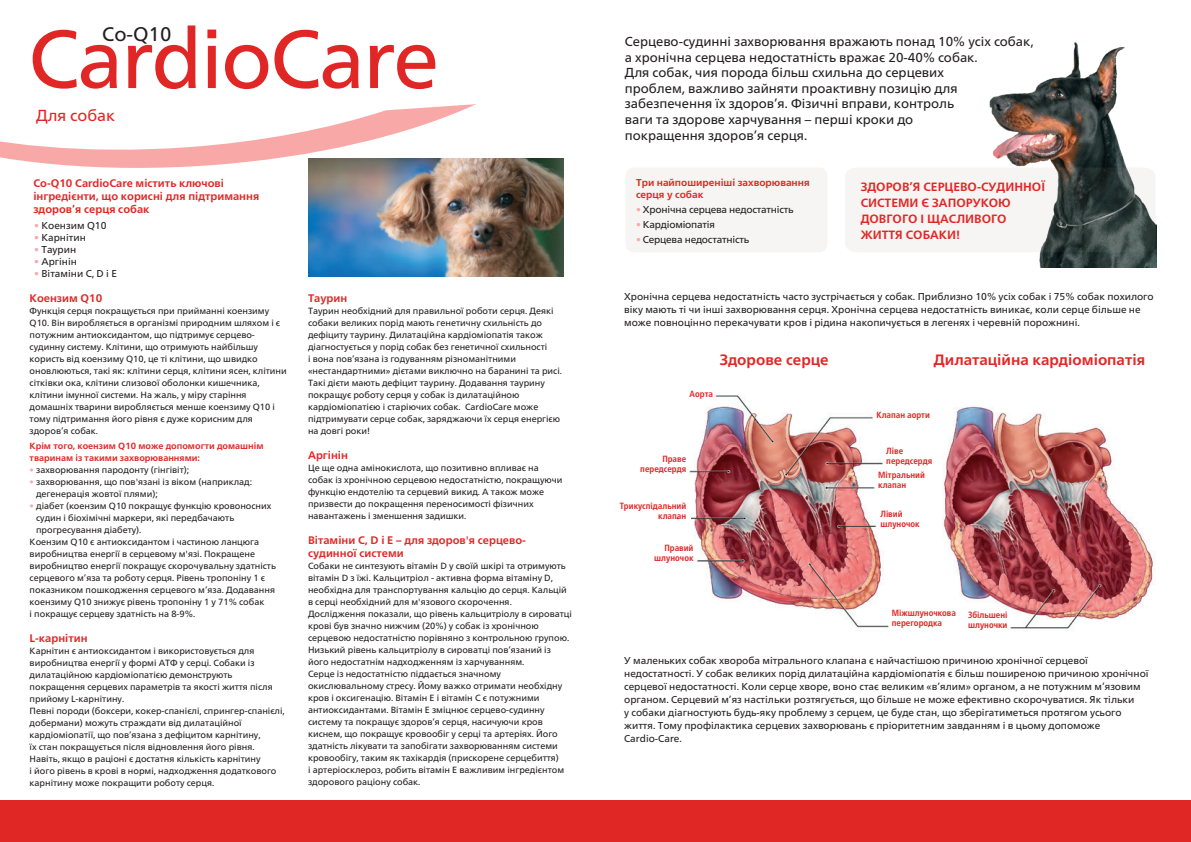
<style>
.page{position:relative;width:1191px;height:842px;background:#fff}
.page>*{position:absolute;margin:0;border:0;box-sizing:border-box;transform-origin:0 0}
.t1{font:82.7px "Frutiger Neue LTW1 G";letter-spacing:-.025em;color:#e12725}
.t2{font:19.7px "Frutiger Neue LTW1 G";color:#231f20}
.t3{font:16px "Frutiger Neue LTW1 G";color:#e12725}
.t4{font:700 15px "Frutiger Neue LTW1 G";color:#e12725}
.t5{font:13px/15.6px "Frutiger Neue LTW1 G";color:#231f20}
.t6{font:700 12px/16px "Frutiger Neue LTW1 G";color:#e12725}
.t7{font:700 11px/13.2px "Frutiger Neue LTW1 G";color:#e12725}
.t8{font:10px/13px "Frutiger Neue LTW1 G";color:#231f20}
.t9{font:10px/15px "Frutiger Neue LTW1 G";letter-spacing:-.02em;color:#231f20}
.t10{font:700 10px/12px "Frutiger Neue LTW1 G";color:#e12725}
.t11{font:9px/12px "Frutiger Neue LTW1 G";color:#231f20}
.t12{font:700 condensed 9px/10px "Frutiger Neue LTW1 G";color:#e12725}
.t13{font:700 9px "Frutiger Neue LTW1 G";color:#e12725}
.t14{font:condensed 9px "Frutiger Neue LTW1 G";color:#231f20;scale:1.33 1}
.s1{color:#f8a8a7}
</style>
<div class="page">
<img style="left:676px;top:395px;width:479px;height:234px">
<div style="left:679px;top:515px;width:11px;height:5px;background:#fff"></div>
<div style="left:0;top:801px;width:1191px;height:41px;background:#e12725"></div>
<svg style="left:0;top:104px;width:476px;height:64px"></svg>
<img style="left:308px;top:159px;width:255px;height:118px">
<img style="left:989px;top:42px;width:167px;height:225px">
<svg style="left:845px;top:167px;width:310px;height:85px"></svg>
<div style="left:625px;top:167px;width:202px;height:85px;background:#f6f5f3;border-radius:8px"></div>
<h1 class="t1" style="left:28px;top:26px;width:412px">CardioCare</h1>
<h2 class="t2" style="left:102px;top:26px;width:71px">Co-Q10</h2>
<h3 class="t3" style="left:36px;top:106px;width:80px">Для собак</h3>
<p class="t7" style="left:33px;top:176px;width:227px">Co-Q10 CardioCare містить ключові інгредієнти, що корисні для підтримання здоров’я серця собак</p>
<p class="t8" style="left:34px;top:219px;width:84px;line-height:12px"><span class="s1">ï</span> Коензим Q10<br><span class="s1">ï</span> Карнітин<br><span class="s1">ï</span> Таурин<br><span class="s1">ï</span> Аргінін<br><span class="s1">ï</span> Вітаміни C, D і E</p>
<p class="t7" style="left:30px;top:291px;width:74px">Коензим Q10</p>
<p class="t11" style="left:30px;top:305px;width:259px">Функція серця покращується при прийманні коензиму Q10. Він виробляється в організмі природним шляхом і є потужним антиоксидантом, що підтримує серцево&shy;судинну систему. Клітини, що отримують найбільшу користь від коензиму Q10, це ті клітини, що швидко оновлюються, такі як: клітини серця, клітини ясен, клітини сітківки ока, клітини слизової оболонки кишечника, клітини імунної системи. На жаль, у міру старіння домашніх тварини виробляється менше коензиму Q10 і тому підтримання його рівня є дуже корисним для здоров’я собак.</p>
<p class="t13" style="left:30px;top:440px;width:235px">Крім того, коензим Q10 може допомогти домашнім</p>
<p class="t13" style="left:30px;top:452px;width:172px">тваринам із такими захворюваннями:</p>
<p class="t11" style="left:30px;top:464px;width:161px"><span class="s1">ï</span> захворювання пародонту (гінгівіт);</p>
<p class="t11" style="left:30px;top:476px;width:224px"><span class="s1">ï</span> захворювання, що пов'язані із віком (наприклад:</p>
<p class="t11" style="left:36px;top:488px;width:123px">дегенерація жовтої плями);</p>
<p class="t11" style="left:30px;top:500px;width:243px"><span class="s1">ï</span> діабет (коензим Q10 покращує функцію кровоносних</p>
<p class="t11" style="left:36px;top:512px;width:200px">судин і біохімічні маркери, які передбачають</p>
<p class="t11" style="left:36px;top:524px;width:107px">прогресування діабету).</p>
<p class="t11" style="left:30px;top:536px;width:231px">Коензим Q10 є антиоксидантом і частиною ланцюга</p>
<p class="t11" style="left:30px;top:548px;width:227px">виробництва енергії в серцевому м'язі. Покращене</p>
<p class="t11" style="left:30px;top:560px;width:248px">виробництво енергії покращує скорочувальну здатність</p>
<p class="t11" style="left:30px;top:572px;width:237px">серцевого м’яза та роботу серця. Рівень тропоніну 1 є</p>
<p class="t11" style="left:30px;top:584px;width:247px">показником пошкодження серцевого м’яза. Додавання</p>
<p class="t11" style="left:30px;top:596px;width:236px">коензиму Q10 знижує рівень тропоніну 1 у 71% собак</p>
<p class="t11" style="left:30px;top:608px;width:167px">і покращує серцеву здатність на 8-9%.</p>
<p class="t7" style="left:30px;top:631px;width:59px">L-карнітин</p>
<p class="t11" style="left:30px;top:645px;width:257px">Карнітин є антиоксидантом і використовується для виробництва енергії у формі АТФ у серці. Собаки із дилатаційною кардіоміопатією демонструють покращення серцевих параметрів та якості життя після прийому L-карнітину.<br>Певні породи (боксери, кокер-спанієлі, спрингер-спанієлі, добермани) можуть страждати від дилатаційної кардіоміопатії, що пов’язана з дефіцитом карнітину,<br>їх стан покращується після відновлення його рівня.<br>Навіть, якщо в раціоні є достатня кількість карнітину<br>і його рівень в крові в нормі, надходження додаткового карнітину може покращити роботу серця.</p>
<p class="t7" style="left:308px;top:291px;width:41px">Таурин</p>
<p class="t11" style="left:308px;top:305px;width:255px">Таурин необхідний для правильної роботи серця. Деякі собаки великих порід мають генетичну схильність до дефіциту таурину. Дилатаційна кардіоміопатія також діагностується у порід собак без генетичної схильності<br>і вона пов’язана із годуванням різноманітними «нестандартними» дієтами виключно на баранині та рисі.<br>Такі дієти мають дефіцит таурину. Додавання таурину покращує роботу серця у собак із дилатаційною кардіоміопатією і старіючих собак. CardioCare може підтримувати серце собак, заряджаючи їх серця енергією на довгі роки!</p>
<p class="t7" style="left:308px;top:448px;width:41px">Аргінін</p>
<p class="t11" style="left:308px;top:462px;width:256px">Це ще одна амінокислота, що позитивно впливає на собак із хронічною серцевою недостатністю, покращуючи функцію ендотелію та серцевий викид. А також може призвести до покращення переносимості фізичних навантажень і зменшення задишки.</p>
<p class="t7" style="left:308px;top:534px;width:219px">Вітаміни C, D і E – для здоров'я серцево&shy;судинної системи</p>
<p class="t11" style="left:308px;top:560px;width:265px">Собаки не синтезують вітамін D у своїй шкірі та отримують вітамін D з їжі. Кальцитріол - активна форма вітаміну D, необхідна для транспортування кальцію до серця. Кальцій в серці необхідний для м'язового скорочення.<br>Дослідження показали, що рівень кальцитріолу в сироватці крові був значно нижчим (20%) у собак із хронічною серцевою недостатністю порівняно з контрольною групою.<br>Низький рівень кальцитріолу в сироватці пов’язаний із його недостатнім надходженням із харчуванням.<br>Серце із недостатністю піддається значному окислювальному стресу. Йому важко отримати необхідну кров і оксигенацію. Вітамін Е і вітамін С є потужними антиоксидантами. Вітамін Е зміцнює серцево-судинну систему та покращує здоров’я серця, насичуючи кров киснем, що покращує кровообіг у серці та артеріях. Його здатність лікувати та запобігати захворюванням системи кровообігу, таким як тахікардія (прискорене серцебиття)<br>і артеріосклероз, робить вітамін Е важливим інгредієнтом здорового раціону собак.</p>
<p class="t14" style="left:350px;top:654px;width:100px">Inflammatory Bowel disease</p>
<p class="t14" style="left:350px;top:716px;width:100px">Inflammatory Bowel disease</p>
<p class="t5" style="left:625px;top:34px;width:410px">Серцево-судинні захворювання вражають понад 10% усіх собак, а хронічна серцева недостатність вражає 20-40% собак.<br>Для собак, чия порода більш схильна до серцевих<br>проблем, важливо зайняти проактивну позицію для забезпечення їх здоров’я. Фізичні вправи, контроль<br>ваги та здорове харчування – перші кроки до<br>покращення здоров’я серця.</p>
<p class="t10" style="left:636px;top:176px;width:175px">Три найпоширеніші захворювання серця у собак</p>
<p class="t9" style="left:636px;top:202px;width:159px"><span class="s1">ï</span> Хронічна серцева недостатність <span class="s1">ï</span> Кардіоміопатія<br><span class="s1">ï</span> Серцева недостатність</p>
<h3 class="t6" style="left:860px;top:179px;width:186px">ЗДОРОВ’Я СЕРЦЕВО-СУДИННОЇ<br>СИСТЕМИ Є ЗАПОРУКОЮ<br>ДОВГОГО І ЩАСЛИВОГО<br>ЖИТТЯ СОБАКИ!</h3>
<p class="t8" style="left:624px;top:290px;width:531px">Хронічна серцева недостатність часто зустрічається у собак. Приблизно 10% усіх собак і 75% собак похилого віку мають ті чи інші захворювання серця. Хронічна серцева недостатність виникає, коли серце більше не може повноцінно перекачувати кров і рідина накопичується в легенях і черевній порожнині.</p>
<h3 class="t4" style="left:719px;top:351px;width:111px">Здорове серце</h3>
<p class="t12" style="left:689px;top:389px;width:25px">Аорта</p>
<p class="t12" style="left:640px;top:454px;width:47px;text-align:right">Праве передсердя</p>
<p class="t12" style="left:619px;top:500px;width:68px;text-align:right">Трикуспідальний клапан</p>
<p class="t12" style="left:654px;top:543px;width:41px;text-align:right">Правий шлуночок</p>
<h3 class="t4" style="left:934px;top:351px;width:213px">Дилатаційна кардіоміопатія</h3>
<p class="t12" style="left:876px;top:410px;width:55px">Клапан аорти</p>
<p class="t12" style="left:886px;top:446px;width:47px">Ліве передсердя</p>
<p class="t12" style="left:878px;top:470px;width:48px">Мітральний клапан</p>
<p class="t12" style="left:880px;top:508px;width:41px">Лівий шлуночок</p>
<p class="t12" style="left:892px;top:608px;width:66px">Міжшлуночкова перегородка</p>
<p class="t12" style="left:968px;top:610px;width:41px">Збільшені шлуночки</p>
<p class="t8" style="left:624px;top:654px;width:526px">У маленьких собак хвороба мітрального клапана є найчастішою причиною хронічної серцевої недостатності. У собак великих порід дилатаційна кардіоміопатія є більш поширеною причиною хронічної серцевої недостатності. Коли серце хворе, воно стає великим «в’ялим» органом, а не потужним м’язовим органом. Серцевий м’яз настільки розтягується, що більше не може ефективно скорочуватися. Як тільки<br>у собаки діагностують будь-яку проблему з серцем, це буде стан, що зберігатиметься протягом усього життя. Тому профілактика серцевих захворювань є пріоритетним завданням і в цьому допоможе Cardio-Care.</p>
</div>
